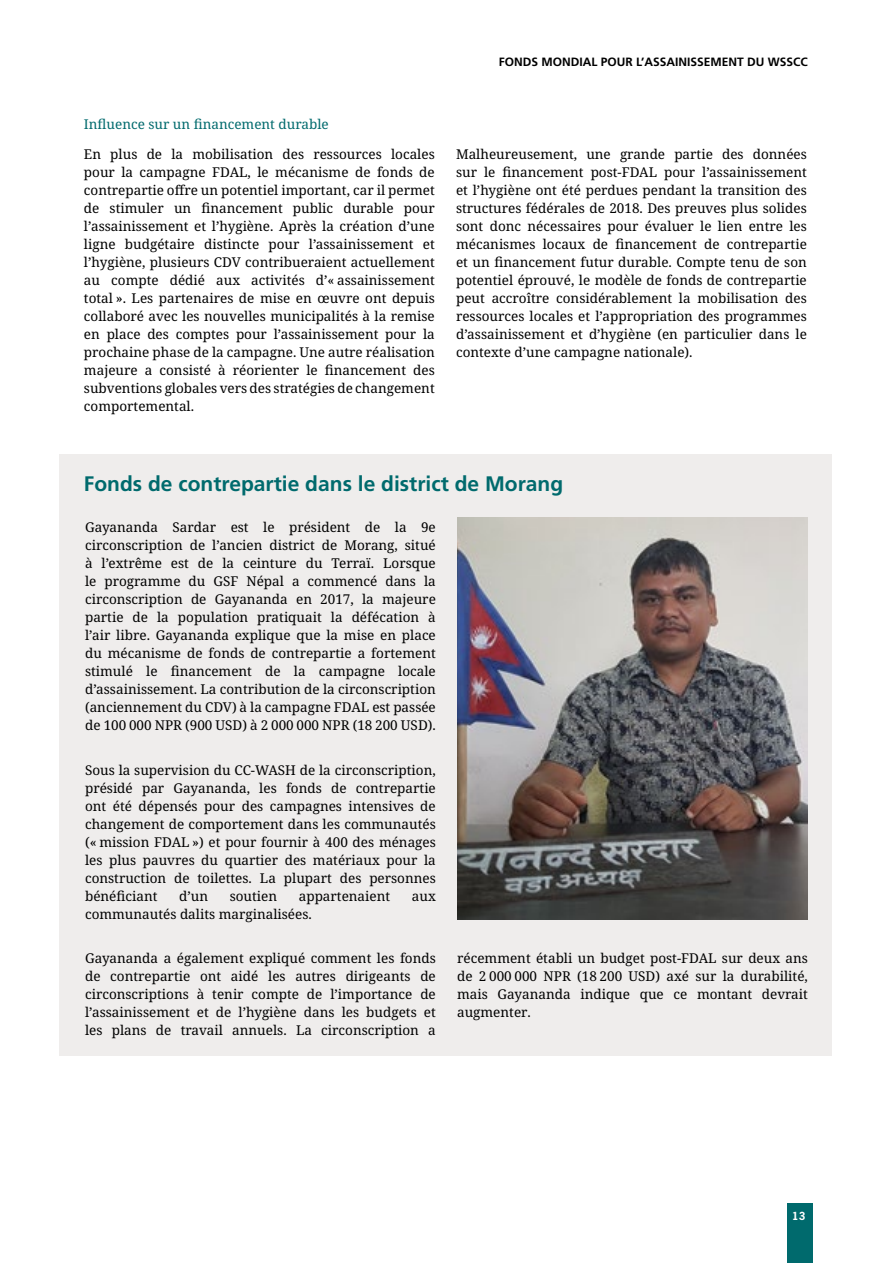
<style>
.page{position:relative;width:893px;height:1263px;background:#fff}
.page>*{position:absolute;margin:0;border:0;box-sizing:border-box;transform-origin:0 0}
.t1{font:700 21px "Frutiger";color:#006a6d}
.t2{font:13.5px/18px "Noto Serif";color:#000;text-align:justify}
.t3{font:13.5px "Noto Serif";color:#006a6d}
.t4{font:700 12px "Frutiger";color:#000}
.t5{font:700 10.5px "News Gothic Std";color:#fff}
</style>
<div class="page">
<div style="left:59px;top:454px;width:772px;height:602px;background:#efedec"></div>
<img style="left:457px;top:518px;width:351px;height:402px">
<div style="left:787px;top:1203px;width:25px;height:60px;background:#006a6d"></div>
<p class="t4" style="left:499px;top:55px;width:311px">FONDS MONDIAL POUR L’ASSAINISSEMENT DU WSSCC</p>
<p class="t3" style="left:84px;top:115px;width:246px">Influence sur un financement durable</p>
<p class="t2" style="left:84px;top:145px;width:352px">En plus de la mobilisation des ressources locales pour la campagne FDAL, le mécanisme de fonds de contrepartie offre un potentiel important, car il permet de stimuler un financement public durable pour l’assainissement et l’hygiène. Après la création d’une ligne budgétaire distincte pour l’assainissement et l’hygiène, plusieurs CDV contribueraient actuellement au compte dédié aux activités d’« assainissement total ». Les partenaires de mise en œuvre ont depuis collaboré avec les nouvelles municipalités à la remise en place des comptes pour l’assainissement pour la prochaine phase de la campagne. Une autre réalisation majeure a consisté à réorienter le financement des subventions globales vers des stratégies de changement comportemental.</p>
<p class="t2" style="left:456px;top:145px;width:352px">Malheureusement, une grande partie des données sur le financement post-FDAL pour l’assainissement et l’hygiène ont été perdues pendant la transition des structures fédérales de 2018. Des preuves plus solides sont donc nécessaires pour évaluer le lien entre les mécanismes locaux de financement de contrepartie et un financement futur durable. Compte tenu de son potentiel éprouvé, le modèle de fonds de contrepartie peut accroître considérablement la mobilisation des ressources locales et l’appropriation des programmes d’assainissement et d’hygiène (en particulier dans le contexte d’une campagne nationale).</p>
<h1 class="t1" style="left:84px;top:471px;width:481px">Fonds de contrepartie dans le district de Morang</h1>
<p class="t2" style="left:85px;top:519px;width:352px">Gayananda Sardar est le président de la 9e circonscription de l’ancien district de Morang, situé à l’extrême est de la ceinture du Terraï. Lorsque le programme du GSF Népal a commencé dans la circonscription de Gayananda en 2017, la majeure partie de la population pratiquait la défécation à l’air libre. Gayananda explique que la mise en place du mécanisme de fonds de contrepartie a fortement stimulé le financement de la campagne locale d’assainissement. La contribution de la circonscription (anciennement du CDV) à la campagne FDAL est passée de 100 000 NPR (900 USD) à 2 000 000 NPR (18 200 USD).</p>
<p class="t2" style="left:85px;top:761px;width:352px">Sous la supervision du CC-WASH de la circonscription, présidé par Gayananda, les fonds de contrepartie ont été dépensés pour des campagnes intensives de changement de comportement dans les communautés (« mission FDAL ») et pour fournir à 400 des ménages les plus pauvres du quartier des matériaux pour la construction de toilettes. La plupart des personnes bénéficiant</p>
<p class="t2" style="left:179px;top:887px;width:30px">d’un</p>
<p class="t2" style="left:230px;top:887px;width:49px">soutien</p>
<p class="t2" style="left:299px;top:887px;width:93px">appartenaient</p>
<p class="t2" style="left:412px;top:887px;width:25px">aux</p>
<p class="t2" style="left:85px;top:905px;width:228px">communautés dalits marginalisées.</p>
<p class="t2" style="left:85px;top:949px;width:352px">Gayananda a également expliqué comment les fonds de contrepartie ont aidé les autres dirigeants de circonscriptions à tenir compte de l’importance de l’assainissement et de l’hygiène dans les budgets et les plans de travail annuels. La circonscription a</p>
<p class="t2" style="left:457px;top:949px;width:352px">récemment établi un budget post-FDAL sur deux ans de 2 000 000 NPR (18 200 USD) axé sur la durabilité, mais Gayananda indique que ce montant devrait augmenter.</p>
<p class="t5" style="left:792px;top:1209px;width:15px">13</p>
</div>
